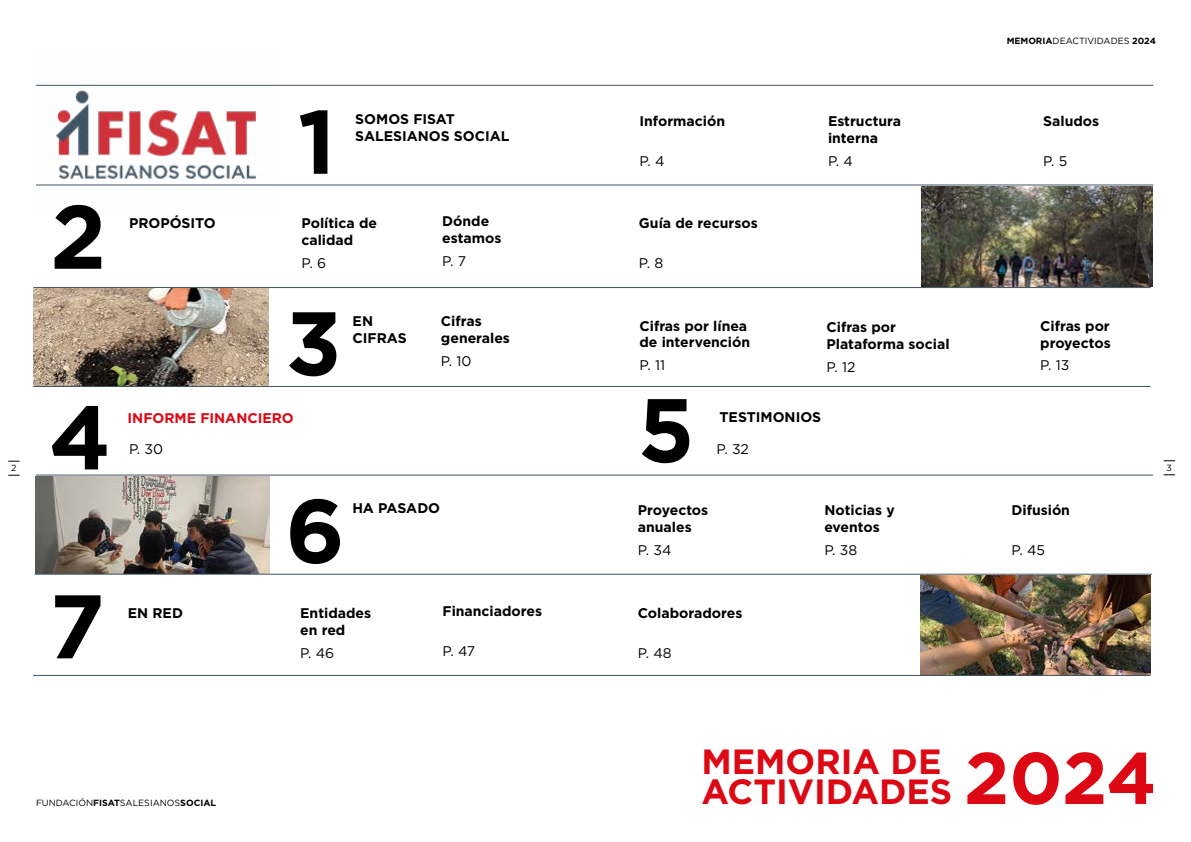
<style>
.page{position:relative;width:1191px;height:842px;background:#fff}
.page>*{position:absolute;margin:0;border:0;box-sizing:border-box;transform-origin:0 0}
.t1{font:700 90px "Gotham";color:#000}
.t2{font:700 35px/30px "Gotham";color:#dc0814}
.t3{font:700 14px/16.8px "Gotham";color:#000}
.t4{font:14px "Gotham";color:#000}
.t5{font:700 14px "Gotham";color:#dc0814}
.t6{font:9px "Gotham";color:#000}
.s1{font-weight:700}
.s2{font-size:73px}
</style>
<div class="page">
<svg style="left:8px;top:461px;width:12px;height:1px"></svg>
<svg style="left:8px;top:475px;width:12px;height:1px"></svg>
<svg style="left:1163px;top:460px;width:12px;height:1px"></svg>
<svg style="left:1163px;top:474px;width:12px;height:1px"></svg>
<img style="left:921px;top:187px;width:231px;height:100px">
<img style="left:920px;top:576px;width:230px;height:99px">
<img style="left:36px;top:84px;width:241px;height:101px">
<hr style="left:36px;top:85px;width:1117px;height:1px;background:#415464">
<hr style="left:36px;top:185px;width:1117px;height:1px;background:#415464">
<hr style="left:33px;top:287px;width:1117px;height:1px;background:#415464">
<hr style="left:33px;top:386px;width:1117px;height:1px;background:#415464">
<img style="left:34px;top:288px;width:234px;height:98px">
<hr style="left:36px;top:475px;width:1117px;height:1px;background:#415464">
<img style="left:36px;top:476px;width:234px;height:97px">
<hr style="left:35px;top:574px;width:1117px;height:1px;background:#415464">
<hr style="left:33px;top:675px;width:1117px;height:1px;background:#415464">
<h1 class="t1" style="left:298px;top:82px;width:39px">1</h1>
<p class="t3" style="left:355px;top:111px;width:156px">SOMOS FISAT<br>SALESIANOS SOCIAL</p>
<h1 class="t1" style="left:50px;top:177px;width:58px">2</h1>
<p class="t3" style="left:129px;top:215px;width:88px">PROPÓSITO</p>
<p class="t3" style="left:301px;top:215px;width:77px">Política de calidad</p>
<p class="t4" style="left:301px;top:254px;width:26px">P. 6</p>
<h1 class="t1" style="left:286px;top:284px;width:57px">3</h1>
<p class="t3" style="left:352px;top:312px;width:56px">EN<br>CIFRAS</p>
<p class="t3" style="left:442px;top:213px;width:61px">Dónde estamos</p>
<p class="t4" style="left:442px;top:252px;width:25px">P. 7</p>
<p class="t3" style="left:441px;top:312px;width:70px">Cifras generales</p>
<p class="t4" style="left:441px;top:352px;width:32px">P. 10</p>
<p class="t3" style="left:639px;top:113px;width:87px">Información</p>
<p class="t4" style="left:639px;top:152px;width:26px">P. 4</p>
<p class="t3" style="left:639px;top:215px;width:120px">Guía de recursos</p>
<p class="t4" style="left:639px;top:254px;width:26px">P. 8</p>
<p class="t3" style="left:639px;top:317px;width:112px">Cifras por línea de intervención</p>
<p class="t4" style="left:639px;top:356px;width:27px">P. 11</p>
<p class="t3" style="left:828px;top:113px;width:74px">Estructura interna</p>
<p class="t4" style="left:828px;top:152px;width:26px">P. 4</p>
<p class="t6" style="left:1006px;top:35px;width:151px"><span class="s1">MEMORIA</span>DEACTIVIDADES <span class="s1">2024</span></p>
<p class="t3" style="left:1043px;top:113px;width:57px">Saludos</p>
<p class="t4" style="left:1043px;top:152px;width:26px">P. 5</p>
<p class="t3" style="left:826px;top:319px;width:125px">Cifras por<br>Plataforma social</p>
<p class="t4" style="left:826px;top:358px;width:30px">P. 12</p>
<p class="t3" style="left:1040px;top:317px;width:72px">Cifras por proyectos</p>
<p class="t4" style="left:1040px;top:357px;width:31px">P. 13</p>
<h1 class="t1" style="left:638px;top:371px;width:58px">5</h1>
<h1 class="t1" style="left:49px;top:378px;width:64px">4</h1>
<p class="t5" style="left:128px;top:408px;width:168px">INFORME FINANCIERO</p>
<p class="t3" style="left:719px;top:408px;width:103px">TESTIMONIOS</p>
<p class="t4" style="left:129px;top:440px;width:36px">P. 30</p>
<p class="t4" style="left:716px;top:440px;width:34px">P. 32</p>
<p class="t6" style="left:11px;top:462px;width:7px">2</p>
<p class="t6" style="left:1166px;top:462px;width:7px">3</p>
<h1 class="t1" style="left:49px;top:567px;width:57px">7</h1>
<h1 class="t1" style="left:285px;top:471px;width:61px">6</h1>
<p class="t3" style="left:352px;top:500px;width:89px">HA PASADO</p>
<p class="t3" style="left:128px;top:605px;width:57px">EN RED</p>
<p class="t3" style="left:300px;top:605px;width:72px">Entidades en red</p>
<p class="t4" style="left:300px;top:644px;width:36px">P. 46</p>
<p class="t3" style="left:442px;top:602px;width:101px">Financiadores</p>
<p class="t4" style="left:442px;top:642px;width:34px">P. 47</p>
<p class="t6" style="left:36px;top:797px;width:181px">FUNDACIÓN<span class="s1">FISAT</span>SALESIANOS<span class="s1">SOCIAL</span></p>
<p class="t3" style="left:638px;top:502px;width:72px">Proyectos anuales</p>
<p class="t4" style="left:638px;top:541px;width:35px">P. 34</p>
<p class="t3" style="left:638px;top:605px;width:106px">Colaboradores</p>
<p class="t4" style="left:638px;top:644px;width:35px">P. 48</p>
<p class="t3" style="left:824px;top:502px;width:72px">Noticias y eventos</p>
<p class="t4" style="left:824px;top:541px;width:34px">P. 38</p>
<p class="t3" style="left:1011px;top:502px;width:60px">Difusión</p>
<p class="t4" style="left:1011px;top:541px;width:35px">P. 45</p>
<h2 class="t2" style="left:701px;top:746px;width:457px">MEMORIA DE<br>ACTIVIDADES <span class="s2">2024</span></h2>
</div>
